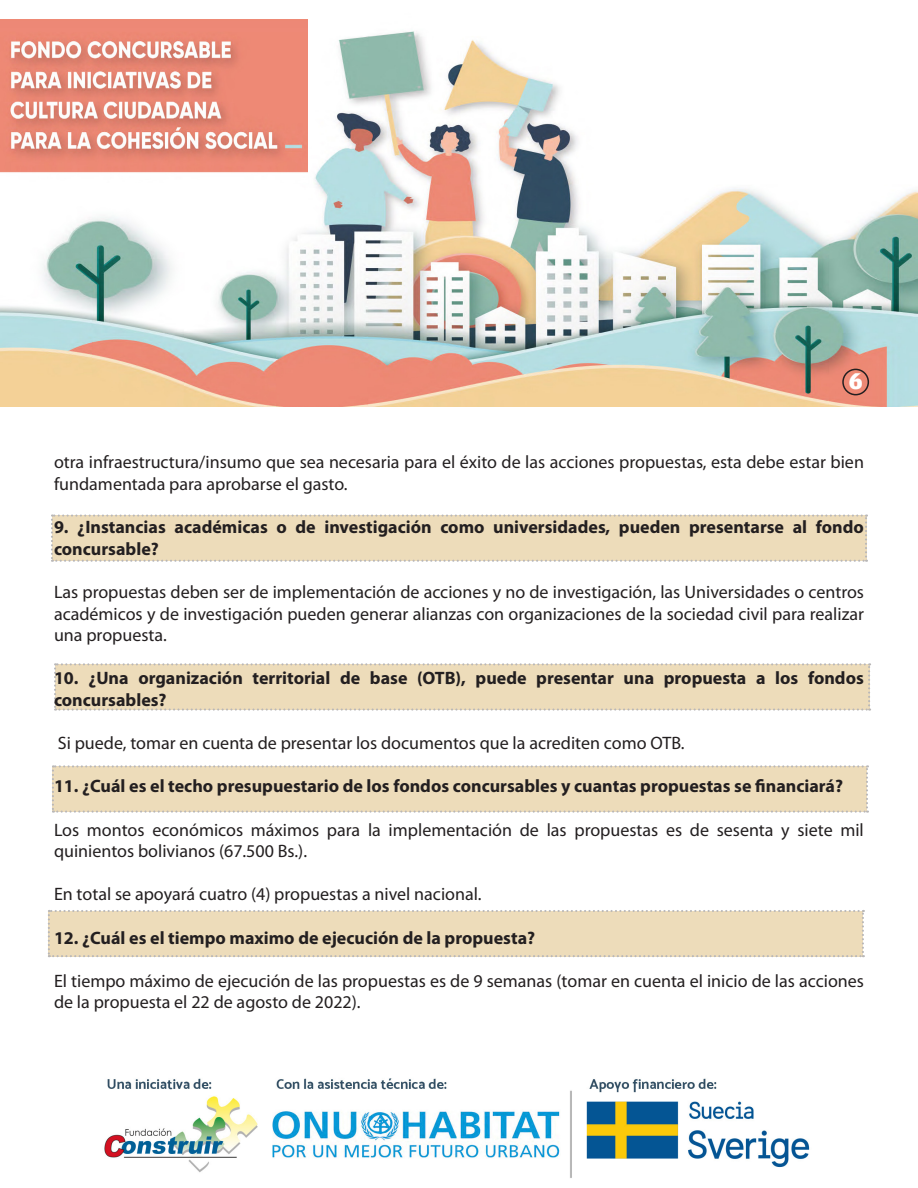
<style>
.page{position:relative;width:918px;height:1188px;background:#fff}
.page>*{position:absolute;margin:0;border:0;box-sizing:border-box;transform-origin:0 0}
.t1{font:900 24px "Amplitude";color:#fff}
.t2{font:18px/21.6px "Myriad Pro";color:#231f20}
.t3{font:700 18px/21.6px "Myriad Pro";color:#231f20}
</style>
<div class="page">
<img style="left:0;top:19px;width:918px;height:388px">
<img style="left:104px;top:1078px;width:706px;height:100px">
<div style="left:842px;top:369px;width:27px;height:26px;border:2px solid #231f20;border-radius:50%"></div>
<img style="left:0;top:20px;width:308px;height:163px">
<div style="left:48px;top:910px;width:816px;height:47px;background:#eddcba"></div>
<svg style="left:52px;top:765px;width:816px;height:48px;background:#ebdbbc"></svg>
<svg style="left:54px;top:663px;width:816px;height:48px;background:#ebdcbc"></svg>
<svg style="left:51px;top:514px;width:816px;height:48px;background:#ebdcbc"></svg>
<h1 class="t1" style="left:849px;top:367px;width:15px">6</h1>
<p class="t2" style="left:54px;top:452px;width:811px">otra infraestructura/insumo que sea necesaria para el éxito de las acciones propuestas, esta debe estar bien fundamentada para aprobarse el gasto.</p>
<p class="t3" style="left:54px;top:517px;width:811px">9. ¿Instancias académicas o de investigación como universidades, pueden presentarse al fondo concursable?</p>
<p class="t2" style="left:54px;top:582px;width:812px;text-align:justify">Las propuestas deben ser de implementación de acciones y no de investigación, las Universidades o centros académicos y de investigación pueden generar alianzas con organizaciones de la sociedad civil para realizar una propuesta.</p>
<p class="t3" style="left:54px;top:668px;width:811px">10. ¿Una organización territorial de base (OTB), puede presentar una propuesta a los fondos concursables?</p>
<p class="t2" style="left:58px;top:733px;width:628px">Si puede, tomar en cuenta de presentar los documentos que la acrediten como OTB.</p>
<p class="t3" style="left:54px;top:776px;width:791px">11. ¿Cuál es el techo presupuestario de los fondos concursables y cuantas propuestas se financiará?</p>
<p class="t2" style="left:54px;top:819px;width:811px">Los montos económicos máximos para la implementación de las propuestas es de sesenta y siete mil quinientos bolivianos (67.500 Bs.).</p>
<p class="t2" style="left:54px;top:884px;width:429px">En total se apoyará cuatro (4) propuestas a nivel nacional.</p>
<p class="t3" style="left:54px;top:927px;width:483px">12. ¿Cuál es el tiempo maximo de ejecución de la propuesta?</p>
<p class="t2" style="left:54px;top:970px;width:812px">El tiempo máximo de ejecución de las propuestas es de 9 semanas (tomar en cuenta el inicio de las acciones de la propuesta el 22 de agosto de 2022).</p>
</div>
